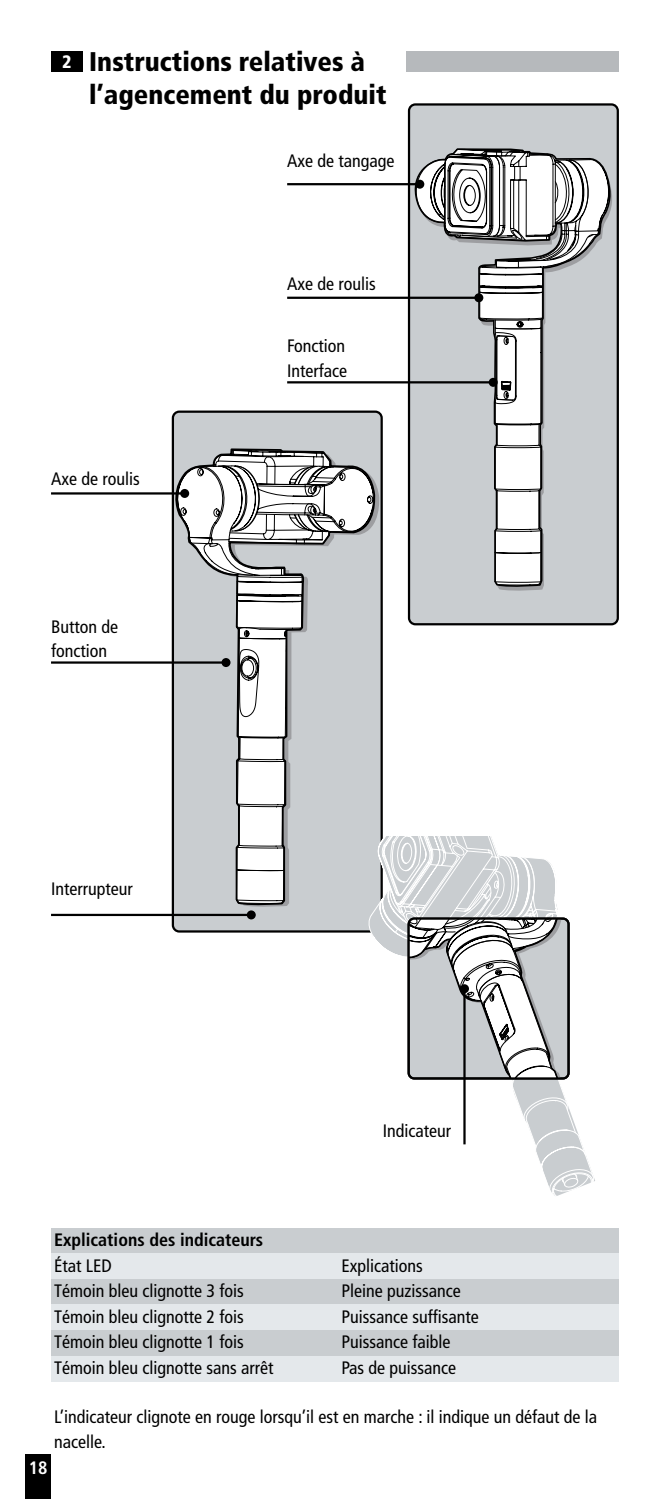
<style>
.page{position:relative;width:670px;height:1499px;background:#fff}
.page>*{position:absolute;margin:0;border:0;box-sizing:border-box;transform-origin:0 0}
.t1{font:900 condensed 27px/32.4px "Frutiger";color:#000}
.t2{font:condensed 18px/24.8px "Frutiger";color:#000}
.t3{font:700 condensed 18px "Frutiger";color:#000}
.t4{font:700 condensed 18px "Frutiger";color:#fff}
.t5{font:900 condensed 18px "Frutiger";color:#fff}
</style>
<div class="page">
<div style="left:26px;top:1454px;width:25px;height:45px;background:#000"></div>
<div style="left:406px;top:51px;width:213px;height:20px;background:#b6b9bc"></div>
<div style="left:51px;top:51px;width:32px;height:20px;background:#000"></div>
<div style="left:51px;top:1228px;width:568px;height:26px;background:#c9cdd0"></div>
<div style="left:51px;top:1279px;width:568px;height:26px;background:#c9cdd0"></div>
<div style="left:51px;top:1330px;width:568px;height:26px;background:#c9cdd0"></div>
<div style="left:51px;top:1254px;width:568px;height:25px;background:#e4e8eb"></div>
<div style="left:51px;top:1305px;width:568px;height:25px;background:#e4e8eb"></div>
<div style="left:51px;top:1356px;width:568px;height:25px;background:#e4e8eb"></div>
<div style="left:173px;top:412px;width:209px;height:519px;background:#c9cdd0;border-radius:6px"></div>
<svg style="left:377px;top:452px;width:5px;height:384px"></svg>
<svg style="left:171px;top:447px;width:206px;height:462px"></svg>
<svg style="left:175px;top:450px;width:201px;height:454px"></svg>
<svg style="left:187px;top:450px;width:146px;height:267px"></svg>
<hr style="left:51px;top:661px;width:175px;height:3px;background:#000">
<div style="left:221px;top:658px;width:9px;height:9px;background:#000;border-radius:50%"></div>
<hr style="left:51px;top:492px;width:134px;height:3px;background:#000">
<div style="left:180px;top:489px;width:9px;height:9px;background:#000;border-radius:50%"></div>
<hr style="left:51px;top:914px;width:200px;height:2px;background:#000">
<div style="left:247px;top:910px;width:9px;height:9px;background:#000;border-radius:50%"></div>
<div style="left:409px;top:104px;width:209px;height:520px;background:#c9cdd0;border-radius:6px"></div>
<div style="left:408px;top:103px;width:211px;height:522px;border:2px solid #000;border-radius:6px"></div>
<svg style="left:409px;top:148px;width:203px;height:445px"></svg>
<svg style="left:415px;top:149px;width:195px;height:436px"></svg>
<svg style="left:461px;top:154px;width:140px;height:250px"></svg>
<hr style="left:287px;top:183px;width:133px;height:2px;background:#000">
<div style="left:415px;top:180px;width:9px;height:9px;background:#000;border-radius:50%"></div>
<hr style="left:287px;top:297px;width:192px;height:2px;background:#000">
<div style="left:474px;top:293px;width:9px;height:9px;background:#000;border-radius:50%"></div>
<hr style="left:287px;top:381px;width:206px;height:2px;background:#000">
<div style="left:488px;top:378px;width:9px;height:9px;background:#000;border-radius:50%"></div>
<svg style="left:380px;top:836px;width:215px;height:346px"></svg>
<svg style="left:365px;top:843px;width:229px;height:353px"></svg>
<svg style="left:408px;top:851px;width:160px;height:227px"></svg>
<div style="left:407px;top:917px;width:162px;height:162px;border:2px solid #000;border-radius:6px"></div>
<hr style="left:463px;top:989px;width:2px;height:155px;background:#000">
<div style="left:460px;top:984px;width:9px;height:9px;background:#000;border-radius:50%"></div>
<p class="t5" style="left:62px;top:51px;width:11px">2</p>
<h1 class="t1" style="left:89px;top:46px;width:299px">Instructions relatives à l’agencement du produit</h1>
<p class="t2" style="left:287px;top:148px;width:109px">Axe de tangage</p>
<p class="t2" style="left:287px;top:272px;width:90px">Axe de roulis</p>
<p class="t2" style="left:287px;top:334px;width:62px">Fonction<br>Interface</p>
<p class="t2" style="left:51px;top:467px;width:90px">Axe de roulis</p>
<p class="t2" style="left:51px;top:614px;width:68px">Button de fonction</p>
<p class="t2" style="left:51px;top:876px;width:83px">Interrupteur</p>
<p class="t2" style="left:383px;top:1118px;width:70px">Indicateur</p>
<p class="t3" style="left:54px;top:1229px;width:210px">Explications des indicateurs</p>
<p class="t2" style="left:54px;top:1253px;width:59px">État LED</p>
<p class="t2" style="left:341px;top:1253px;width:83px">Explications</p>
<p class="t2" style="left:54px;top:1279px;width:191px">Témoin bleu clignotte 3 fois</p>
<p class="t2" style="left:341px;top:1279px;width:121px">Pleine puzissance</p>
<p class="t2" style="left:54px;top:1304px;width:191px">Témoin bleu clignotte 2 fois</p>
<p class="t2" style="left:341px;top:1304px;width:139px">Puissance suffisante</p>
<p class="t2" style="left:54px;top:1330px;width:191px">Témoin bleu clignotte 1 fois</p>
<p class="t2" style="left:341px;top:1330px;width:110px">Puissance faible</p>
<p class="t2" style="left:54px;top:1355px;width:221px">Témoin bleu clignotte sans arrêt</p>
<p class="t2" style="left:341px;top:1355px;width:116px">Pas de puissance</p>
<p class="t2" style="left:54px;top:1405px;width:544px">L’indicateur clignote en rouge lorsqu’il est en marche : il indique un défaut de la nacelle.</p>
<p class="t4" style="left:29px;top:1457px;width:20px">18</p>
</div>
